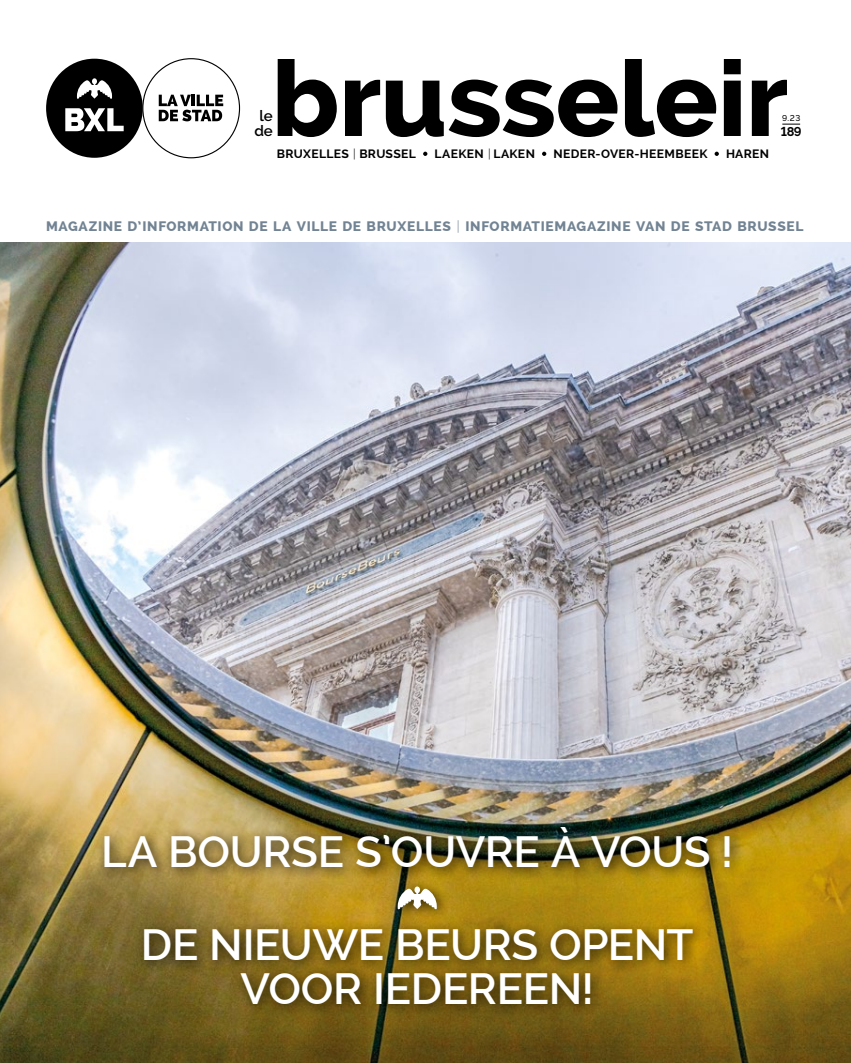
<style>
.page{position:relative;width:851px;height:1063px;background:#fff}
.page>*{position:absolute;margin:0;border:0;box-sizing:border-box;transform-origin:0 0}
.Titel_variabel{font:600 43.75px/92.8px "Raleway";letter-spacing:-.01em;color:#fff;text-align:center}
.t1{font:600 15px/14.4px "Raleway";color:#000;text-align:center}
.t2{font:800 13.75px "Raleway";letter-spacing:.05em;color:#728393}
.t3{font:700 12.75px "Raleway";color:#000}
.t4{font:700 12.12px "Raleway";letter-spacing:.025em;color:#000}
.t5{font:500 8.38px "Raleway";color:#000}
.s1{font-weight:300}
</style>
<div class="page">
<img style="left:0;top:242px;width:850px;height:821px">
<div style="left:46px;top:59px;width:97px;height:99px;background:#000;border-radius:50%"></div>
<svg style="left:65px;top:108px;width:59px;height:23px"></svg>
<svg style="left:77px;top:78px;width:35px;height:21px"></svg>
<svg style="left:159px;top:95px;width:64px;height:26px"></svg>
<svg style="left:786px;top:124px;width:14px;height:1px"></svg>
<svg style="left:423px;top:152px;width:4px;height:4px"></svg>
<svg style="left:542px;top:152px;width:4px;height:4px"></svg>
<svg style="left:714px;top:152px;width:4px;height:4px"></svg>
<svg style="left:277px;top:59px;width:509px;height:78px"></svg>
<div style="left:96px;top:818px;width:647px;height:200px;background:#000;opacity:.75"></div>
<svg style="left:397px;top:887px;width:40px;height:22px"></svg>
<p class="t1" style="left:254px;top:109px;width:20px">le de</p>
<p class="t4" style="left:277px;top:147px;width:140px">BRUXELLES <span class="s1">|</span> BRUSSEL</p>
<p class="t4" style="left:434px;top:147px;width:102px">LAEKEN <span class="s1">|</span> LAKEN</p>
<p class="t4" style="left:553px;top:147px;width:155px">NEDER-OVER-HEEMBEEK</p>
<p class="t4" style="left:725px;top:147px;width:45px">HAREN</p>
<p class="t5" style="left:782px;top:113px;width:20px">9.23</p>
<p class="t3" style="left:780px;top:125px;width:22px">189</p>
<p class="t2" style="left:46px;top:218px;width:759px">MAGAZINE D’INFORMATION DE LA VILLE DE BRUXELLES <span class="s1">|</span> INFORMATIEMAGAZINE VAN DE STAD BRUSSEL</p>
<p class="Titel_variabel" style="left:101px;top:806px;width:633px">LA BOURSE S’OUVRE À VOUS !<br>DE NIEUWE BEURS OPENT</p>
<h1 class="Titel_variabel" style="left:240px;top:942px;width:354px">VOOR IEDEREEN!</h1>
</div>
